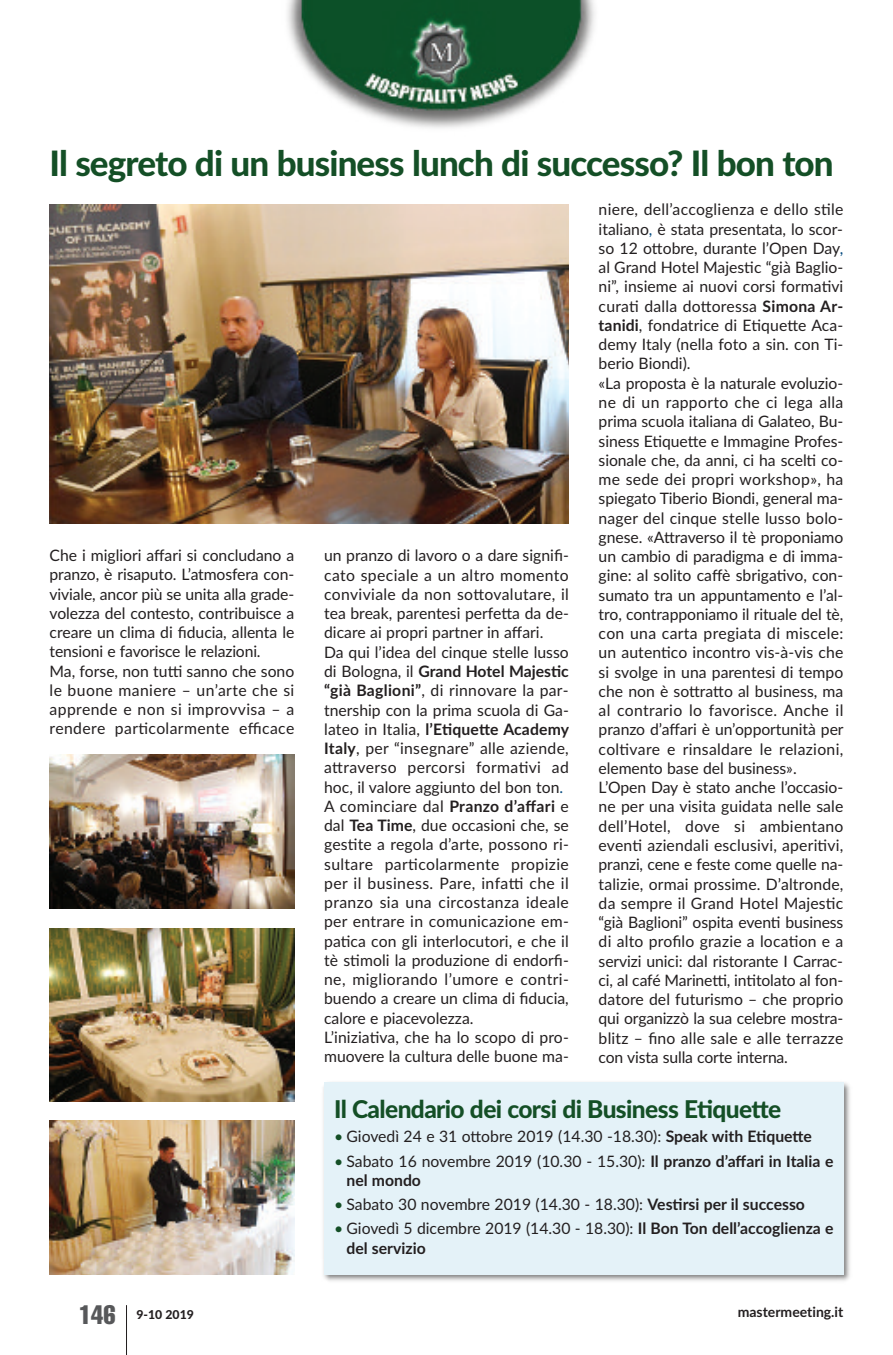
<style>
.page{position:relative;width:893px;height:1355px;background:#fff}
.page>*{position:absolute;margin:0;border:0;box-sizing:border-box;transform-origin:0 0}
.t1{font:800 35px "Lato";letter-spacing:-.025em;color:#144f26}
.t2{font:extra-condensed 26.25px "Helvetica";color:#57585a}
.t3{font:800 24.5px "Lato";letter-spacing:-.025em;color:#144f26}
.t4{font:15.75px/19.2px "Lato";color:#231f20}
.t5{font:700 15.75px/19.2px "Lato";color:#231f20}
.t6{font:700 14px "Lato";color:#231f20}
.t7{font:800 12.25px "Lato";color:#231f20}
.s1{color:#054b80}
.s2{font-weight:700}
.s3{color:#144f26}
.s4{font-weight:400;color:#144f26}
.s5{font-weight:400}
</style>
<div class="page">
<hr style="left:126px;top:1305px;width:1px;height:49px;background:#231f20">
<svg style="left:287px;top:0;width:308px;height:128px"></svg>
<img style="left:50px;top:204px;width:519px;height:319px">
<img style="left:50px;top:754px;width:244px;height:154px">
<img style="left:50px;top:928px;width:244px;height:173px">
<img style="left:50px;top:1120px;width:244px;height:154px">
<img style="left:323px;top:1082px;width:527px;height:199px">
<div style="left:324px;top:1081px;width:519px;height:193px;background:#e4f2f8"></div>
<h1 class="t1" style="left:50px;top:143px;width:786px">Il segreto di un business lunch di successo? Il bon ton</h1>
<p class="t4" style="left:599px;top:200px;width:247px">niere, dell’accoglienza e dello stile italiano<span class="s1">,</span> è stata presentata, lo scor&shy;so 12 ottobre, durante l’Open Day<span class="s1">, </span>al Grand Hotel Majestic “già Baglio&shy;ni”, insieme ai nuovi corsi formativi curati dalla dottoressa <span class="s2">Simona Ar&shy;tanidi</span>, fondatrice di Etiquette Aca&shy;demy Italy (nella foto a sin. con Ti&shy;berio Biondi).<br>«La proposta è la naturale evoluzio&shy;ne di un rapporto che ci lega alla prima scuola italiana di Galateo, Bu&shy;siness Etiquette e Immagine Profes&shy;sionale che, da anni, ci ha scelti co&shy;me sede dei propri workshop», ha spiegato Tiberio Biondi, general ma&shy;nager del cinque stelle lusso bolo&shy;gnese. «Attraverso il tè proponiamo un cambio di paradigma e di imma&shy;gine: al solito caffè sbrigativo, con&shy;sumato tra un appuntamento e l’al&shy;tro, contrapponiamo il rituale del tè, con una carta pregiata di miscele: un autentico incontro vis-à-vis che si svolge in una parentesi di tempo che non è sottratto al business, ma al contrario lo favorisce. Anche il pranzo d’affari è un’opportunità per coltivare e rinsaldare le relazioni, elemento base del business».<br>L’Open Day è stato anche l’occasio&shy;ne per una visita guidata nelle sale dell’Hotel, dove si ambientano eventi aziendali esclusivi, aperitivi, pranzi, cene e feste come quelle na&shy;talizie, ormai prossime. D’altronde, da sempre il Grand Hotel Majestic “già Baglioni” ospita eventi business di alto profilo grazie a location e a servizi unici: dal ristorante I Carrac&shy;ci, al café Marinetti, intitolato al fon&shy;datore del futurismo – che proprio qui organizzò la sua celebre mostra&shy;blitz – fino alle sale e alle terrazze con vista sulla corte interna.</p>
<h3 class="t3" style="left:334px;top:1094px;width:449px">Il Calendario dei corsi di Business Etiquette</h3>
<p class="t4" style="left:334px;top:1127px;width:479px"><span class="s3">•</span> Giovedì 24 e 31 ottobre 2019 (14.30 -18.30): <span class="s2">Speak with Etiquette</span></p>
<p class="t4" style="left:346px;top:1151px;width:488px;text-indent:-12px"><span class="s3">•</span> Sabato 16 novembre 2019 (10.30 - 15.30): <span class="s2">Il pranzo d’affari in Italia e nel mondo</span></p>
<p class="t4" style="left:334px;top:1194px;width:472px"><span class="s3">•</span> Sabato 30 novembre 2019 (14.30 - 18.30): <span class="s2">Vestirsi per il successo</span></p>
<p class="t5" style="left:346px;top:1219px;width:488px;text-indent:-12px"><span class="s4">•</span> <span class="s5">Giovedì 5 dicembre 2019 (14.30 - 18.30):</span> Il Bon Ton dell’accoglienza e del servizio</p>
<p class="t4" style="left:50px;top:546px;width:246px">Che i migliori affari si concludano a pranzo, è risaputo. L’atmosfera con&shy;viviale, ancor più se unita alla grade&shy;volezza del contesto, contribuisce a creare un clima di fiducia, allenta le tensioni e favorisce le relazioni.<br>Ma, forse, non tutti sanno che sono le buone maniere – un’arte che si apprende e non si improvvisa – a rendere particolarmente efficace</p>
<p class="t4" style="left:324px;top:546px;width:247px">un pranzo di lavoro o a dare signifi&shy;cato speciale a un altro momento conviviale da non sottovalutare, il tea break, parentesi perfetta da de&shy;dicare ai propri partner in affari.<br>Da qui l’idea del cinque stelle lusso di Bologna, il <span class="s2">Grand Hotel Majestic “già Baglioni”</span>, di rinnovare la par&shy;tnership con la prima scuola di Ga&shy;lateo in Italia, <span class="s2">l’Etiquette Academy Italy</span>, per “insegnare” alle aziende, attraverso percorsi formativi ad hoc, il valore aggiunto del bon ton<span class="s1">.<br></span>A cominciare dal <span class="s2">Pranzo d’affari</span> e dal <span class="s2">Tea Time</span>, due occasioni che, se gestite a regola d’arte, possono ri&shy;sultare particolarmente propizie per il business. Pare, infatti che il pranzo sia una circostanza ideale per entrare in comunicazione em&shy;patica con gli interlocutori, e che il tè stimoli la produzione di endorfi&shy;ne, migliorando l’umore e contri&shy;buendo a creare un clima di fiducia, calore e piacevolezza.<br>L’iniziativa, che ha lo scopo di pro&shy;muovere la cultura delle buone ma-</p>
<h2 class="t2" style="left:79px;top:1305px;width:38px">146</h2>
<p class="t7" style="left:136px;top:1307px;width:59px">9-10 2019</p>
<p class="t6" style="left:738px;top:1303px;width:107px">mastermeeting.it</p>
</div>
